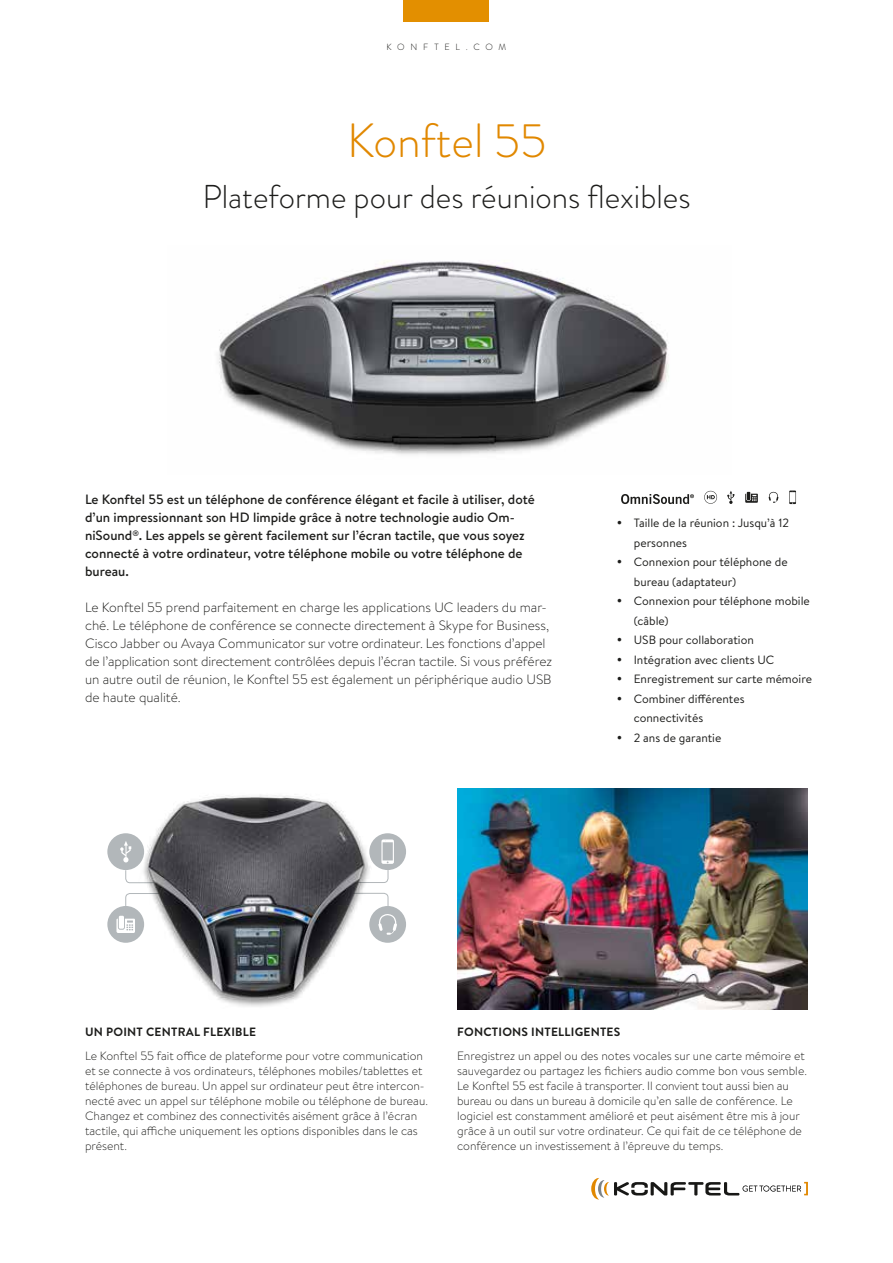
<style>
.page{position:relative;width:893px;height:1263px;background:#fff}
.page>*{position:absolute;margin:0;border:0;box-sizing:border-box;transform-origin:0 0}
.t1{font:300 48px "Brandon Grotesque";color:#e18800}
.t2{font:300 33px "Brandon Grotesque";color:#1d1d1b}
.t3{font:300 13.5px/18px "Brandon Text";color:#1d1d1b}
.t4{font:500 13.5px/18px "Brandon Text";color:#1d1d1b}
.t5{font:300 12px/15px "Brandon Text";color:#1d1d1b}
.t6{font:12px/19.5px "Brandon Text";color:#1d1d1b}
.t7{font:700 12px "Brandon Text";letter-spacing:.02em;color:#1d1d1b}
.t8{font:300 9px "Brandon Grotesque";letter-spacing:.64em;color:#1d1d1b}
</style>
<div class="page">
<svg style="left:591px;top:1178px;width:217px;height:21px"></svg>
<div style="left:404px;top:0;width:85px;height:21px;background:#e38f00"></div>
<img style="left:218px;top:260px;width:451px;height:195px">
<svg style="left:727px;top:491px;width:7px;height:13px"></svg>
<svg style="left:621px;top:494px;width:73px;height:10px"></svg>
<svg style="left:745px;top:492px;width:13px;height:11px"></svg>
<svg style="left:789px;top:490px;width:7px;height:14px"></svg>
<svg style="left:769px;top:492px;width:9px;height:11px"></svg>
<svg style="left:704px;top:491px;width:13px;height:13px"></svg>
<img style="left:457px;top:788px;width:351px;height:221px">
<img style="left:107px;top:794px;width:299px;height:213px">
<p class="t8" style="left:387px;top:41px;width:121px">KONFTEL.COM</p>
<h1 class="t1" style="left:347px;top:108px;width:201px">Konftel 55</h1>
<h2 class="t2" style="left:202px;top:174px;width:490px">Plateforme pour des réunions flexibles</h2>
<p class="t4" style="left:85px;top:490px;width:451px">Le Konftel 55 est un téléphone de conférence élégant et facile à utiliser, doté d’un impressionnant son HD limpide grâce à notre technologie audio Om&shy;niSound<sup>®</sup>. Les appels se gèrent facilement sur l’écran tactile, que vous soyez connecté à votre ordinateur, votre téléphone mobile ou votre téléphone de bureau.</p>
<p class="t3" style="left:85px;top:598px;width:469px">Le Konftel 55 prend parfaitement en charge les applications UC leaders du mar&shy;ché. Le téléphone de conférence se connecte directement à Skype for Business, Cisco Jabber ou Avaya Communicator sur votre ordinateur. Les fonctions d’appel de l’application sont directement contrôlées depuis l’écran tactile. Si vous préférez un autre outil de réunion, le Konftel 55 est également un périphérique audio USB de haute qualité.</p>
<p class="t6" style="left:634px;top:513px;width:180px">Taille de la réunion : Jusqu’à 12 personnes<br>Connexion pour téléphone de bureau (adaptateur)<br>Connexion pour téléphone mobile (câble)<br>USB pour collaboration<br>Intégration avec clients UC<br>Enregistrement sur carte mémoire<br>Combiner différentes connectivités<br>2 ans de garantie</p>
<p class="t7" style="left:85px;top:1024px;width:172px">UN POINT CENTRAL FLEXIBLE</p>
<p class="t5" style="left:85px;top:1048px;width:344px">Le Konftel 55 fait office de plateforme pour votre communication et se connecte à vos ordinateurs, téléphones mobiles/tablettes et téléphones de bureau. Un appel sur ordinateur peut être intercon&shy;necté avec un appel sur téléphone mobile ou téléphone de bureau.<br>Changez et combinez des connectivités aisément grâce à l’écran tactile, qui affiche uniquement les options disponibles dans le cas présent.</p>
<p class="t7" style="left:457px;top:1024px;width:165px">FONCTIONS INTELLIGENTES</p>
<p class="t5" style="left:457px;top:1048px;width:351px">Enregistrez un appel ou des notes vocales sur une carte mémoire et sauvegardez ou partagez les fichiers audio comme bon vous semble.<br>Le Konftel 55 est facile à transporter. Il convient tout aussi bien au bureau ou dans un bureau à domicile qu’en salle de conférence. Le logiciel est constamment amélioré et peut aisément être mis à jour grâce à un outil sur votre ordinateur. Ce qui fait de ce téléphone de conférence un investissement à l’épreuve du temps.</p>
</div>
